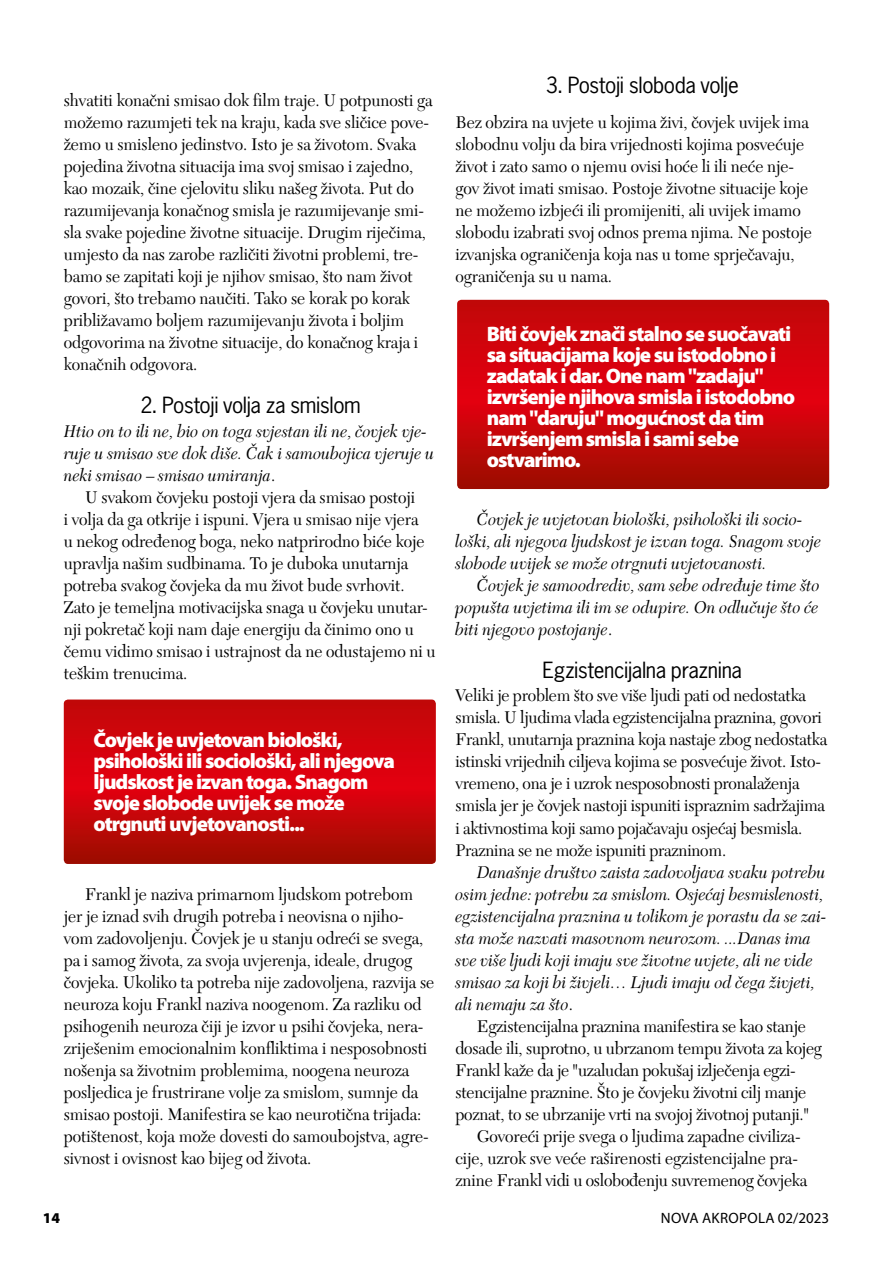
<style>
.page{position:relative;width:893px;height:1263px;background:#fff}
.page>*{position:absolute;margin:0;border:0;box-sizing:border-box;transform-origin:0 0}
.t1{font:900 21px/21px "Myriad Pro";letter-spacing:-.05em;color:#fff}
.t2{font:21px "News Gothic Std";letter-spacing:-.02em;color:#000}
.t3{font:17.7px/22px "New Caledonia LT Std";letter-spacing:-.005em;color:#000;scale:.95 1}
.t4{font:italic 17.7px/22px "New Caledonia LT Std";letter-spacing:-.005em;color:#000;scale:.95 1}
.t5{font:15px "Myriad Pro";letter-spacing:.02em;color:#000}
.t6{font:900 15px "Myriad Pro";color:#000}
.s1{font-style:normal}
</style>
<div class="page">
<svg style="left:64px;top:699px;width:372px;height:165px;background:#c8060a"></svg>
<svg style="left:457px;top:300px;width:372px;height:189px;background:#c8050a"></svg>
<p class="t3" style="left:64px;top:89px;width:390px">shvatiti konačni smisao dok film traje. U potpunosti ga možemo razumjeti tek na kraju, kada sve sličice pove&shy;žemo u smisleno jedinstvo. Isto je sa životom. Svaka pojedina životna situacija ima svoj smisao i zajedno, kao mozaik, čine cjelovitu sliku našeg života. Put do razumijevanja konačnog smisla je razumijevanje smi&shy;sla svake pojedine životne situacije. Drugim riječima, umjesto da nas zarobe različiti životni problemi, tre&shy;bamo se zapitati koji je njihov smisao, što nam život govori, što trebamo naučiti. Tako se korak po korak približavamo boljem razumijevanju života i boljim odgovorima na životne situacije, do konačnog kraja i konačnih odgovora.</p>
<p class="t2" style="left:140px;top:392px;width:222px">2. Postoji volja za smislom</p>
<p class="t4" style="left:64px;top:420px;width:392px">Htio on to ili ne, bio on toga svjestan ili ne, čovjek vje&shy;ruje u smisao sve dok diše. Čak i samoubojica vjeruje u neki smisao – smisao umiranja<span class="s1">.</span></p>
<p class="t3" style="left:64px;top:486px;width:393px;text-indent:21px">U svakom čovjeku postoji vjera da smisao postoji<br>i volja da ga otkrije i ispuni. Vjera u smisao nije vjera<br>u nekog određenog boga, neko natprirodno biće koje upravlja našim sudbinama. To je duboka unutarnja potreba svakog čovjeka da mu život bude svrhovit.<br>Zato je temeljna motivacijska snaga u čovjeku unutar&shy;nji pokretač koji nam daje energiju da činimo ono u čemu vidimo smisao i ustrajnost da ne odustajemo ni u teškim trenucima.</p>
<p class="t1" style="left:94px;top:729px;width:303px">Čovjek je uvjetovan biološki, psihološki ili sociološki, ali njegova ljudskost je izvan toga. Snagom svoje slobode uvijek se može otrgnuti uvjetovanosti...</p>
<p class="t3" style="left:64px;top:883px;width:392px;text-indent:21px">Frankl je naziva primarnom ljudskom potrebom jer je iznad svih drugih potreba i neovisna o njiho&shy;vom zadovoljenju. Čovjek je u stanju odreći se svega, pa i samog života, za svoja uvjerenja, ideale, drugog čovjeka. Ukoliko ta potreba nije zadovoljena, razvija se neuroza koju Frankl naziva noogenom. Za razliku od psihogenih neuroza čiji je izvor u psihi čovjeka, nera&shy;zriješenim emocionalnim konfliktima i nesposobnosti nošenja sa životnim problemima, noogena neuroza posljedica je frustrirane volje za smislom, sumnje da smisao postoji. Manifestira se kao neurotična trijada: potištenost, koja može dovesti do samoubojstva, agre&shy;sivnost i ovisnost kao bijeg od života.</p>
<p class="t2" style="left:546px;top:71px;width:195px">3. Postoji sloboda volje</p>
<p class="t3" style="left:455px;top:111px;width:377px">Bez obzira na uvjete u kojima živi, čovjek uvijek ima slobodnu volju da bira vrijednosti kojima posvećuje život i zato samo o njemu ovisi hoće li ili neće nje&shy;gov život imati smisao. Postoje životne situacije koje ne možemo izbjeći ili promijeniti, ali uvijek imamo slobodu izabrati svoj odnos prema njima. Ne postoje izvanjska ograničenja koja nas u tome sprječavaju, ograničenja su u nama.</p>
<p class="t1" style="left:487px;top:323px;width:310px">Biti čovjek znači stalno se suočavati sa situacijama koje su istodobno i zadatak i dar. One nam "zadaju" izvršenje njihova smisla i istodobno nam "daruju" mogućnost da tim izvršenjem smisla i sami sebe ostvarimo.</p>
<p class="t4" style="left:455px;top:508px;width:387px;text-indent:21px">Čovjek je uvjetovan biološki, psihološki ili socio&shy;loški, ali njegova ljudskost je izvan toga. Snagom svoje slobode uvijek se može otrgnuti uvjetovanosti.</p>
<p class="t4" style="left:455px;top:575px;width:385px;text-align:justify;text-indent:21px">Čovjek je samoodrediv, sam sebe određuje time što popušta uvjetima ili im se odupire. On odlučuje što će biti njegovo postojanje<span class="s1">.</span></p>
<p class="t2" style="left:543px;top:657px;width:201px">Egzistencijalna praznina</p>
<p class="t3" style="left:455px;top:685px;width:393px">Veliki je problem što sve više ljudi pati od nedostatka smisla. U ljudima vlada egzistencijalna praznina, govori Frankl, unutarnja praznina koja nastaje zbog nedostatka istinski vrijednih ciljeva kojima se posvećuje život. Isto&shy;vremeno, ona je i uzrok nesposobnosti pronalaženja smisla jer je čovjek nastoji ispuniti ispraznim sadržajima i aktivnostima koji samo pojačavaju osjećaj besmisla.<br>Praznina se ne može ispuniti prazninom.</p>
<p class="t4" style="left:455px;top:861px;width:392px;text-indent:21px">Današnje društvo zaista zadovoljava svaku potrebu osim jedne: potrebu za smislom. Osjećaj besmislenosti, egzistencijalna praznina u tolikom je porastu da se zai&shy;sta može nazvati masovnom neurozom. ...Danas ima sve više ljudi koji imaju sve životne uvjete, ali ne vide smisao za koji bi živjeli… Ljudi imaju od čega živjeti, ali nemaju za što<span class="s1">.</span></p>
<p class="t3" style="left:477px;top:1015px;width:348px">Egzistencijalna praznina manifestira se kao stanje</p>
<p class="t3" style="left:455px;top:1037px;width:387px">dosade ili, suprotno, u ubrzanom tempu života za kojeg</p>
<p class="t3" style="left:455px;top:1060px;width:360px">Frankl kaže da je "uzaludan pokušaj izlječenja egzi-</p>
<p class="t3" style="left:455px;top:1082px;width:371px">stencijalne praznine. Što je čovjeku životni cilj manje</p>
<p class="t3" style="left:455px;top:1104px;width:374px">poznat, to se ubrzanije vrti na svojoj životnoj putanji."</p>
<p class="t3" style="left:477px;top:1126px;width:342px">Govoreći prije svega o ljudima zapadne civiliza-</p>
<p class="t3" style="left:455px;top:1148px;width:362px">cije, uzrok sve veće raširenosti egzistencijalne pra-</p>
<p class="t3" style="left:455px;top:1170px;width:372px">znine Frankl vidi u oslobođenju suvremenog čovjeka</p>
<p class="t6" style="left:43px;top:1208px;width:19px">14</p>
<p class="t5" style="left:661px;top:1208px;width:170px">NOVA AKROPOLA 02/2023</p>
</div>
